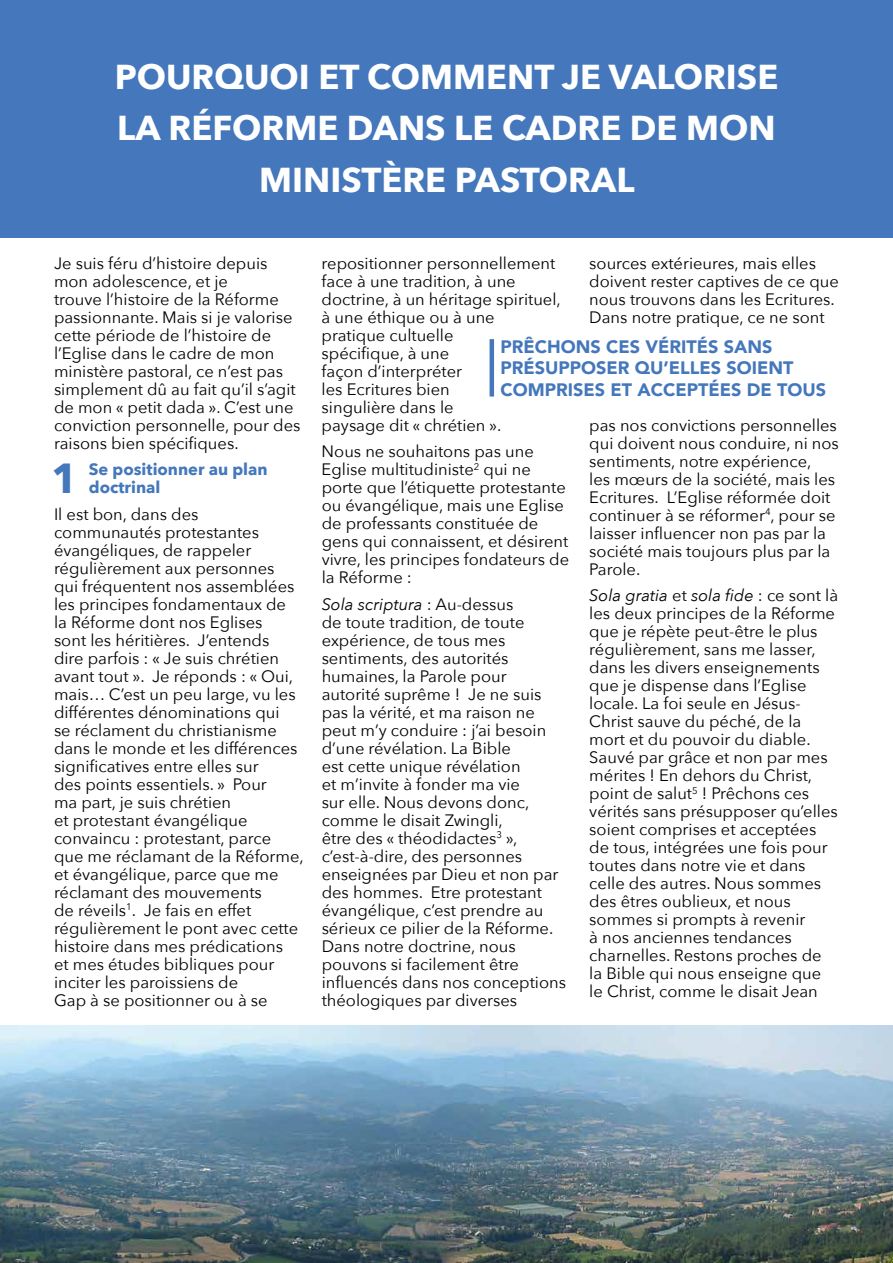
<style>
.page{position:relative;width:893px;height:1263px;background:#fff}
.page>*{position:absolute;margin:0;border:0;box-sizing:border-box;transform-origin:0 0}
.t1{font:700 41.85px "Avenir Next";color:#47b}
.t2{font:700 34.5px/51.8px "Avenir Next";color:#fff;text-align:center}
.t3{font:900 18px/21.6px "Avenir";color:#47b}
.t4{font:16.5px/18px "Avenir Next";color:#000}
.t5{font:700 16.5px/18px "Avenir Next";color:#47b}
.s1{font-style:italic}
</style>
<div class="page">
<div style="left:0;top:0;width:893px;height:237px;background:#47b"></div>
<img style="left:0;top:1026px;width:893px;height:237px">
<hr style="left:490px;top:339px;width:4px;height:57px;background:#47b">
<h2 class="t2" style="left:115px;top:50px;width:665px">POURQUOI ET COMMENT JE VALORISE<br>LA RÉFORME DANS LE CADRE DE MON<br>MINISTÈRE PASTORAL</h2>
<p class="t4" style="left:54px;top:253px;width:248px">Je suis féru d’histoire depuis mon adolescence, et je<br>trouve l’histoire de la Réforme passionnante. Mais si je valorise cette période de l’histoire de l’Eglise dans le cadre de mon ministère pastoral, ce n’est pas simplement dû au fait qu’il s’agit de mon « petit dada ». C’est une conviction personnelle, pour des raisons bien spécifiques.</p>
<h1 class="t1" style="left:51px;top:442px;width:29px">1</h1>
<p class="t5" style="left:89px;top:460px;width:180px">Se positionner au plan doctrinal</p>
<p class="t4" style="left:54px;top:504px;width:251px">Il est bon, dans des communautés protestantes évangéliques, de rappeler régulièrement aux personnes<br>qui fréquentent nos assemblées les principes fondamentaux de<br>la Réforme dont nos Eglises<br>sont les héritières. J’entends<br>dire parfois : « Je suis chrétien avant tout ». Je réponds : « Oui, mais… C’est un peu large, vu les différentes dénominations qui<br>se réclament du christianisme dans le monde et les différences significatives entre elles sur<br>des points essentiels. » Pour<br>ma part, je suis chrétien<br>et protestant évangélique convaincu : protestant, parce que me réclamant de la Réforme, et évangélique, parce que me réclamant des mouvements<br>de réveils<sup>1</sup>. Je fais en effet régulièrement le pont avec cette histoire dans mes prédications<br>et mes études bibliques pour inciter les paroissiens de<br>Gap à se positionner ou à se</p>
<p class="t4" style="left:322px;top:253px;width:241px">repositionner personnellement face à une tradition, à une doctrine, à un héritage spirituel, à une éthique ou à une pratique cultuelle<br>spécifique, à une<br>façon d’interpréter<br>les Ecritures bien<br>singulière dans le<br>paysage dit « chrétien ».</p>
<p class="t4" style="left:322px;top:442px;width:249px">Nous ne souhaitons pas une<br>Eglise multitudiniste<sup>2</sup> qui ne porte que l’étiquette protestante ou évangélique, mais une Eglise de professants constituée de gens qui connaissent, et désirent vivre, les principes fondateurs de la Réforme :</p>
<p class="t4" style="left:322px;top:594px;width:246px"><span class="s1">Sola scriptura</span> : Au-dessus<br>de toute tradition, de toute expérience, de tous mes sentiments, des autorités humaines, la Parole pour autorité suprême ! Je ne suis pas la vérité, et ma raison ne peut m’y conduire : j’ai besoin d’une révélation. La Bible<br>est cette unique révélation<br>et m’invite à fonder ma vie<br>sur elle. Nous devons donc, comme le disait Zwingli,<br>être des « théodidactes<sup>3</sup> », c’est-à-dire, des personnes enseignées par Dieu et non par des hommes. Etre protestant évangélique, c’est prendre au sérieux ce pilier de la Réforme.<br>Dans notre doctrine, nous pouvons si facilement être influencés dans nos conceptions théologiques par diverses</p>
<p class="t4" style="left:589px;top:253px;width:251px">sources extérieures, mais elles doivent rester captives de ce que nous trouvons dans les Ecritures.<br>Dans notre pratique, ce ne sont</p>
<p class="t3" style="left:500px;top:335px;width:327px">PRÊCHONS CES VÉRITÉS SANS<br>PRÉSUPPOSER QU’ELLES SOIENT<br>COMPRISES ET ACCEPTÉES DE TOUS</p>
<p class="t4" style="left:589px;top:415px;width:251px">pas nos convictions personnelles qui doivent nous conduire, ni nos sentiments, notre expérience,<br>les mœurs de la société, mais les<br>Ecritures. L’Eglise réformée doit continuer à se réformer<sup>4</sup>, pour se laisser influencer non pas par la société mais toujours plus par la<br>Parole.</p>
<p class="t4" style="left:589px;top:586px;width:250px"><span class="s1">Sola gratia</span> et <span class="s1">sola fide</span> : ce sont là les deux principes de la Réforme que je répète peut-être le plus régulièrement, sans me lasser, dans les divers enseignements que je dispense dans l’Eglise locale. La foi seule en Jésus-<br>Christ sauve du péché, de la mort et du pouvoir du diable.<br>Sauvé par grâce et non par mes mérites ! En dehors du Christ, point de salut<sup>5</sup> ! Prêchons ces vérités sans présupposer qu’elles soient comprises et acceptées de tous, intégrées une fois pour toutes dans notre vie et dans celle des autres. Nous sommes des êtres oublieux, et nous sommes si prompts à revenir<br>à nos anciennes tendances charnelles. Restons proches de la Bible qui nous enseigne que le Christ, comme le disait Jean</p>
</div>
